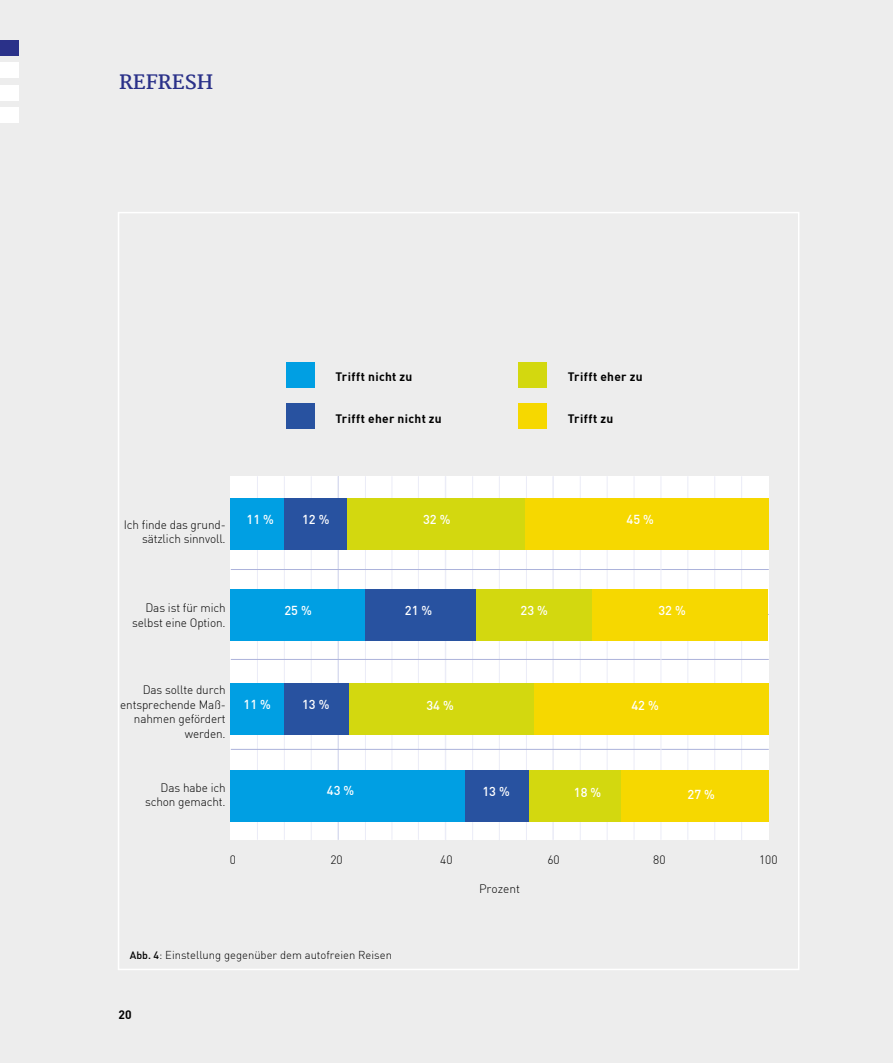
<style>
.page{position:relative;width:893px;height:1063px;background:#ededed}
.page>*{position:absolute;margin:0;border:0;box-sizing:border-box;transform-origin:0 0}
.t1{font:700 19.5px "Martel";color:#2a3189}
.t2{font:500 12.75px "DIN";color:#fff}
.t3{font:700 12.15px "DIN";color:#000}
.t4{font:300 12px/14.4px "DIN";letter-spacing:-.01em;color:#000;text-align:right}
.t5{font:700 12px "DIN";letter-spacing:.025em;color:#000}
.t6{font:300 11.25px "DIN";color:#000}
.s1{font-weight:500;font-size:10.5px}
</style>
<div class="page">
<div style="left:0;top:40px;width:19px;height:15px;background:#2a3189"></div>
<div style="left:0;top:63px;width:19px;height:15px;background:#fff"></div>
<div style="left:0;top:85px;width:19px;height:15px;background:#fff"></div>
<div style="left:0;top:108px;width:19px;height:15px;background:#fff"></div>
<div style="left:230px;top:476px;width:539px;height:364px;background:#fff"></div>
<hr style="left:634px;top:476px;width:1px;height:364px;background:#ebecf7">
<hr style="left:392px;top:476px;width:1px;height:364px;background:#ebecf7">
<hr style="left:418px;top:476px;width:1px;height:364px;background:#ebecf7">
<hr style="left:257px;top:476px;width:1px;height:364px;background:#ebecf7">
<hr style="left:688px;top:476px;width:1px;height:364px;background:#ebecf7">
<hr style="left:553px;top:476px;width:1px;height:364px;background:#ebecf7">
<hr style="left:284px;top:476px;width:1px;height:364px;background:#ebecf7">
<hr style="left:714px;top:476px;width:1px;height:364px;background:#ebecf7">
<hr style="left:580px;top:476px;width:1px;height:364px;background:#ebecf7">
<hr style="left:445px;top:476px;width:1px;height:364px;background:#ebecf7">
<hr style="left:311px;top:476px;width:1px;height:364px;background:#ebecf7">
<hr style="left:365px;top:476px;width:1px;height:364px;background:#ebecf7">
<hr style="left:741px;top:476px;width:1px;height:364px;background:#ebecf7">
<hr style="left:607px;top:476px;width:1px;height:364px;background:#ebecf7">
<hr style="left:472px;top:476px;width:1px;height:364px;background:#ebecf7">
<hr style="left:499px;top:476px;width:1px;height:364px;background:#ebecf7">
<hr style="left:526px;top:476px;width:1px;height:364px;background:#ebecf7">
<hr style="left:338px;top:476px;width:1px;height:364px;background:#ebecf7">
<hr style="left:231px;top:614px;width:538px;height:1px;background:#acb3db">
<hr style="left:231px;top:569px;width:538px;height:1px;background:#acb3db">
<hr style="left:231px;top:524px;width:538px;height:1px;background:#acb3db">
<hr style="left:231px;top:659px;width:538px;height:1px;background:#acb3db">
<hr style="left:231px;top:704px;width:538px;height:1px;background:#acb3db">
<hr style="left:231px;top:749px;width:538px;height:1px;background:#acb3db">
<hr style="left:231px;top:794px;width:538px;height:1px;background:#acb3db">
<div style="left:286px;top:362px;width:28px;height:25px;background:#009fe3"></div>
<div style="left:519px;top:362px;width:28px;height:25px;background:#d3d80f"></div>
<div style="left:286px;top:403px;width:28px;height:26px;background:#2852a0"></div>
<div style="left:519px;top:403px;width:28px;height:26px;background:#f6d800"></div>
<div style="left:230px;top:499px;width:55px;height:51px;background:#009fe3"></div>
<div style="left:230px;top:589px;width:136px;height:52px;background:#009fe3"></div>
<div style="left:230px;top:684px;width:55px;height:51px;background:#009fe3"></div>
<div style="left:285px;top:499px;width:62px;height:51px;background:#2852a0"></div>
<div style="left:285px;top:684px;width:64px;height:51px;background:#2852a0"></div>
<div style="left:465px;top:771px;width:64px;height:51px;background:#2852a0"></div>
<div style="left:366px;top:589px;width:110px;height:52px;background:#2852a0"></div>
<div style="left:347px;top:499px;width:178px;height:51px;background:#d3d80f"></div>
<div style="left:476px;top:589px;width:116px;height:51px;background:#d3d80f"></div>
<div style="left:529px;top:771px;width:92px;height:51px;background:#d3d80f"></div>
<div style="left:349px;top:684px;width:185px;height:51px;background:#d3d80f"></div>
<hr style="left:661px;top:476px;width:1px;height:364px;background:#ebecf7">
<div style="left:592px;top:589px;width:176px;height:51px;background:#f6d800"></div>
<div style="left:621px;top:771px;width:147px;height:51px;background:#f6d800"></div>
<div style="left:525px;top:498px;width:243px;height:51px;background:#f6d800"></div>
<div style="left:534px;top:684px;width:234px;height:51px;background:#f6d800"></div>
<div style="left:231px;top:771px;width:234px;height:51px;background:#009fe3"></div>
<h1 class="t1" style="left:119px;top:71px;width:96px">REFRESH</h1>
<p class="t5" style="left:336px;top:368px;width:78px">Trifft nicht zu</p>
<p class="t5" style="left:568px;top:368px;width:76px">Trifft eher zu</p>
<p class="t5" style="left:336px;top:411px;width:108px">Trifft eher nicht zu</p>
<p class="t5" style="left:568px;top:411px;width:47px">Trifft zu</p>
<p class="t4" style="left:124px;top:517px;width:103px">Ich finde das grund&shy;sätzlich sinnvoll.</p>
<p class="t2" style="left:247px;top:512px;width:29px">11 %</p>
<p class="t2" style="left:302px;top:512px;width:29px">12 %</p>
<p class="t2" style="left:423px;top:512px;width:29px">32 %</p>
<p class="t2" style="left:627px;top:512px;width:29px">45 %</p>
<p class="t4" style="left:132px;top:601px;width:95px">Das ist für mich selbst eine Option.</p>
<p class="t2" style="left:284px;top:603px;width:29px">25 %</p>
<p class="t2" style="left:405px;top:603px;width:29px">21 %</p>
<p class="t2" style="left:521px;top:603px;width:29px">23 %</p>
<p class="t2" style="left:658px;top:603px;width:29px">32 %</p>
<p class="t4" style="left:120px;top:683px;width:107px">Das sollte durch entsprechende Maß&shy;nahmen gefördert werden.</p>
<p class="t4" style="left:145px;top:780px;width:82px">Das habe ich schon gemacht.</p>
<p class="t2" style="left:244px;top:697px;width:29px">11 %</p>
<p class="t2" style="left:302px;top:697px;width:29px">13 %</p>
<p class="t2" style="left:426px;top:697px;width:29px">34 %</p>
<p class="t2" style="left:631px;top:697px;width:29px">42 %</p>
<p class="t2" style="left:327px;top:782px;width:29px">43 %</p>
<p class="t2" style="left:688px;top:786px;width:29px">27 %</p>
<p class="t2" style="left:482px;top:784px;width:29px">13 %</p>
<p class="t2" style="left:574px;top:784px;width:29px">18 %</p>
<p class="t4" style="left:230px;top:853px;width:8px">0</p>
<p class="t4" style="left:330px;top:853px;width:14px">20</p>
<p class="t4" style="left:440px;top:853px;width:14px">40</p>
<p class="t4" style="left:547px;top:853px;width:14px">60</p>
<p class="t4" style="left:653px;top:853px;width:14px">80</p>
<p class="t4" style="left:759px;top:853px;width:20px">100</p>
<p class="t6" style="left:130px;top:948px;width:264px"><span class="s1">Abb. 4</span>: Einstellung gegenüber dem autofreien Reisen</p>
<p class="t3" style="left:119px;top:1007px;width:15px">20</p>
<p class="t4" style="left:479px;top:881px;width:43px">Prozent</p>
</div>
